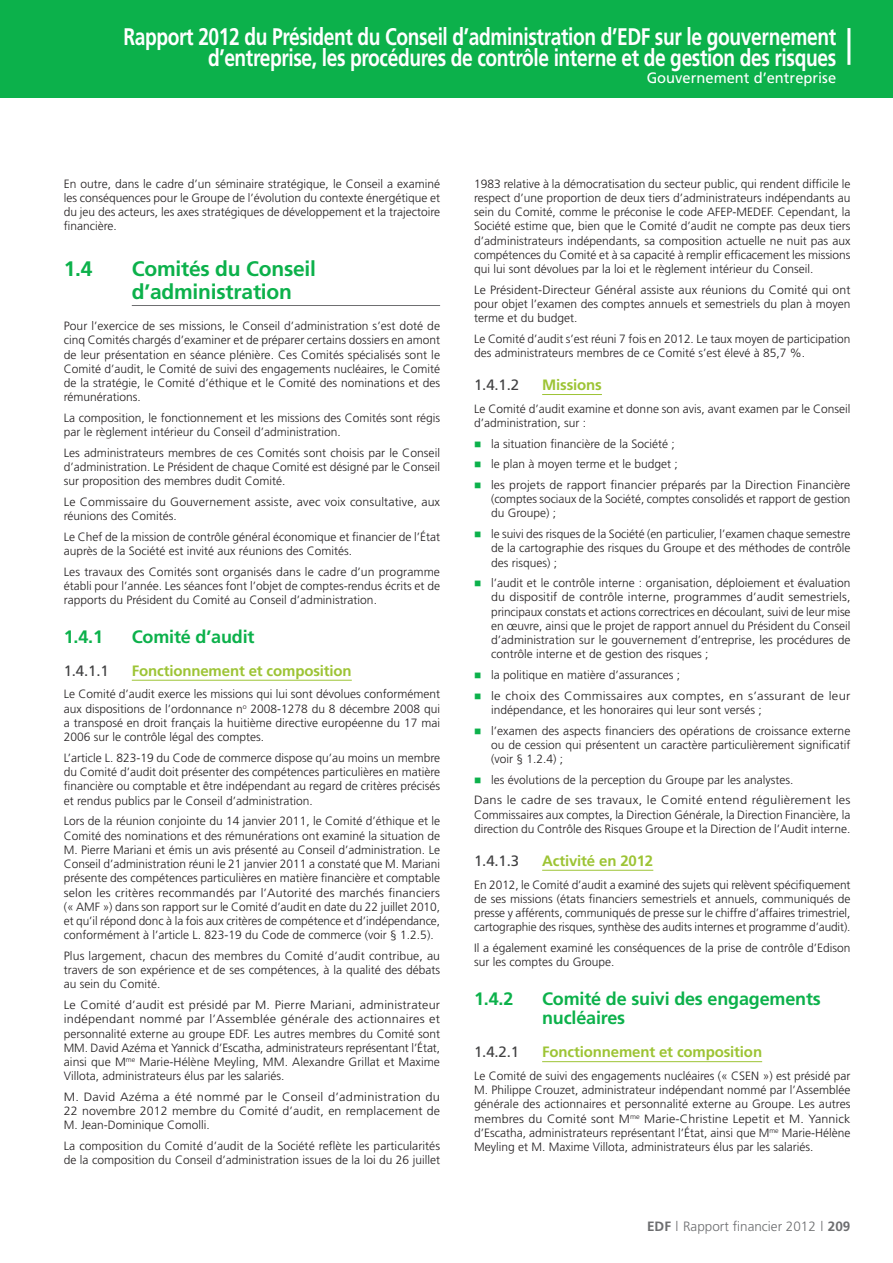
<style>
.page{position:relative;width:893px;height:1263px;background:#fff}
.page>*{position:absolute;margin:0;border:0;box-sizing:border-box;transform-origin:0 0}
.t1{font:700 24px/21px "Frutiger LT Std";letter-spacing:-.02em;color:#fff;text-align:right;scale:.8 1}
.t2{font:700 21px/22.5px "Frutiger LT Std";letter-spacing:-.01em;color:#0cb14b}
.t3{font:700 18px/19.5px "Frutiger LT Std";letter-spacing:-.01em;color:#0cb14b}
.t4{font:700 15px "Frutiger LT Std";letter-spacing:-.01em;color:#9dc435}
.t5{font:15px "Frutiger LT Std";color:#404041}
.t6{font:15px "Frutiger LT Std";color:#fff}
.t7{font:300 13.5px "Frutiger LT Std";color:#6d6e70}
.t8{font:300 12px/14.2px "Frutiger LT Std";color:#231f20;text-align:justify}
.t9{font:300 12px/14.2px "Frutiger LT Std";color:#231f20;text-align:justify;scale:1.05 1}
.t10{font:300 12px/14.2px "Frutiger LT Std";color:#231f20;text-align:justify;scale:1.07 1}
.t11{font:300 12px/20.7px "Frutiger LT Std";letter-spacing:.02em;color:#231f20}
.s1{font-weight:700}
</style>
<div class="page">
<div style="left:0;top:0;width:893px;height:98px;background:#0cb14b"></div>
<hr style="left:847px;top:28px;width:3px;height:37px;background:#fff">
<hr style="left:132px;top:305px;width:308px;height:1px;background:#6d6e70">
<hr style="left:132px;top:680px;width:220px;height:1px;background:#9dc435">
<hr style="left:542px;top:394px;width:60px;height:1px;background:#9dc435">
<hr style="left:542px;top:870px;width:111px;height:1px;background:#9dc435">
<hr style="left:542px;top:1061px;width:220px;height:1px;background:#9dc435">
<h1 class="t1" style="left:124px;top:27px;width:892px">Rapport 2012 du Président du Conseil d’administration d’EDF sur le gouvernement d’entreprise, les procédures de contrôle interne et de gestion des risques</h1>
<p class="t6" style="left:647px;top:71px;width:191px">Gouvernement d’entreprise</p>
<p class="t8" style="left:64px;top:177px;width:378px">En outre, dans le cadre d’un séminaire stratégique, le Conseil a examiné les conséquences pour le Groupe de l’évolution du contexte énergétique et du jeu des acteurs, les axes stratégiques de développement et la trajectoire financière.</p>
<h2 class="t2" style="left:64px;top:259px;width:30px">1.4</h2>
<h2 class="t2" style="left:132px;top:259px;width:186px">Comités du Conseil d’administration</h2>
<p class="t8" style="left:64px;top:319px;width:378px">Pour l’exercice de ses missions, le Conseil d’administration s’est doté de cinq Comités chargés d’examiner et de préparer certains dossiers en amont de leur présentation en séance plénière. Ces Comités spécialisés sont le Comité d’audit, le Comité de suivi des engagements nucléaires, le Comité de la stratégie, le Comité d’éthique et le Comité des nominations et des rémunérations.</p>
<p class="t8" style="left:64px;top:411px;width:378px">La composition, le fonctionnement et les missions des Comités sont régis par le règlement intérieur du Conseil d’administration.</p>
<p class="t8" style="left:64px;top:446px;width:378px">Les administrateurs membres de ces Comités sont choisis par le Conseil d’administration. Le Président de chaque Comité est désigné par le Conseil sur proposition des membres dudit Comité.</p>
<p class="t8" style="left:64px;top:495px;width:378px">Le Commissaire du Gouvernement assiste, avec voix consultative, aux réunions des Comités.</p>
<p class="t8" style="left:64px;top:530px;width:378px">Le Chef de la mission de contrôle général économique et financier de l’État auprès de la Société est invité aux réunions des Comités.</p>
<p class="t8" style="left:64px;top:565px;width:378px">Les travaux des Comités sont organisés dans le cadre d’un programme établi pour l’année. Les séances font l’objet de comptes-rendus écrits et de rapports du Président du Comité au Conseil d’administration.</p>
<h3 class="t3" style="left:64px;top:628px;width:41px">1.4.1</h3>
<h3 class="t3" style="left:132px;top:628px;width:124px">Comité d’audit</h3>
<p class="t5" style="left:64px;top:664px;width:46px">1.4.1.1</p>
<p class="t4" style="left:132px;top:664px;width:221px">Fonctionnement et composition</p>
<p class="t8" style="left:64px;top:688px;width:378px">Le Comité d’audit exerce les missions qui lui sont dévolues conformément aux dispositions de l’ordonnance n<sup>o</sup> 2008-1278 du 8 décembre 2008 qui a transposé en droit français la huitième directive européenne du 17 mai 2006 sur le contrôle légal des comptes.</p>
<p class="t8" style="left:64px;top:751px;width:378px">L’article L. 823-19 du Code de commerce dispose qu’au moins un membre du Comité d’audit doit présenter des compétences particulières en matière financière ou comptable et être indépendant au regard de critères précisés et rendus publics par le Conseil d’administration.</p>
<p class="t8" style="left:64px;top:814px;width:378px">Lors de la réunion conjointe du 14 janvier 2011, le Comité d’éthique et le Comité des nominations et des rémunérations ont examiné la situation de M. Pierre Mariani et émis un avis présenté au Conseil d’administration. Le Conseil d’administration réuni le 21 janvier 2011 a constaté que M. Mariani présente des compétences particulières en matière financière et comptable selon les critères recommandés par l’Autorité des marchés financiers (« AMF ») dans son rapport sur le Comité d’audit en date du 22 juillet 2010, et qu’il répond donc à la fois aux critères de compétence et d’indépendance, conformément à l’article L. 823-19 du Code de commerce (voir § 1.2.5).</p>
<p class="t8" style="left:64px;top:949px;width:378px">Plus largement, chacun des membres du Comité d’audit contribue, au travers de son expérience et de ses compétences, à la qualité des débats au sein du Comité.</p>
<p class="t9" style="left:64px;top:998px;width:360px">Le Comité d’audit est présidé par M. Pierre Mariani, administrateur indépendant nommé par l’Assemblée générale des actionnaires et personnalité externe au groupe EDF. Les autres membres du Comité sont MM. David Azéma et Yannick d’Escatha, administrateurs représentant l’État, ainsi que M<sup>me</sup> Marie-Hélène Meyling, MM. Alexandre Grillat et Maxime Villota, administrateurs élus par les salariés.</p>
<p class="t10" style="left:64px;top:1090px;width:353px">M. David Azéma a été nommé par le Conseil d’administration du 22 novembre 2012 membre du Comité d’audit, en remplacement de M. Jean-Dominique Comolli.</p>
<p class="t8" style="left:64px;top:1139px;width:378px">La composition du Comité d’audit de la Société reflète les particularités de la composition du Conseil d’administration issues de la loi du 26 juillet</p>
<p class="t8" style="left:474px;top:177px;width:378px">1983 relative à la démocratisation du secteur public, qui rendent difficile le respect d’une proportion de deux tiers d’administrateurs indépendants au sein du Comité, comme le préconise le code AFEP-MEDEF. Cependant, la Société estime que, bien que le Comité d’audit ne compte pas deux tiers d’administrateurs indépendants, sa composition actuelle ne nuit pas aux compétences du Comité et à sa capacité à remplir efficacement les missions qui lui sont dévolues par la loi et le règlement intérieur du Conseil.</p>
<p class="t8" style="left:474px;top:283px;width:378px">Le Président-Directeur Général assiste aux réunions du Comité qui ont pour objet l’examen des comptes annuels et semestriels du plan à moyen terme et du budget.</p>
<p class="t8" style="left:474px;top:332px;width:378px">Le Comité d’audit s’est réuni 7 fois en 2012. Le taux moyen de participation des administrateurs membres de ce Comité s’est élevé à 85,7 %.</p>
<p class="t5" style="left:474px;top:378px;width:46px">1.4.1.2</p>
<p class="t4" style="left:542px;top:378px;width:61px">Missions</p>
<p class="t8" style="left:474px;top:402px;width:378px">Le Comité d’audit examine et donne son avis, avant examen par le Conseil d’administration, sur :</p>
<p class="t8" style="left:491px;top:434px;width:361px;line-height:20.7px;text-align:left">la situation financière de la Société ;<br>le plan à moyen terme et le budget ;<br>les projets de rapport financier préparés par la Direction Financière</p>
<p class="t8" style="left:491px;top:492px;width:361px">(comptes sociaux de la Société, comptes consolidés et rapport de gestion du Groupe) ;</p>
<p class="t8" style="left:491px;top:527px;width:361px">le suivi des risques de la Société (en particulier, l’examen chaque semestre de la cartographie des risques du Groupe et des méthodes de contrôle des risques) ;</p>
<p class="t8" style="left:491px;top:576px;width:361px">l’audit et le contrôle interne : organisation, déploiement et évaluation du dispositif de contrôle interne, programmes d’audit semestriels, principaux constats et actions correctrices en découlant, suivi de leur mise en œuvre, ainsi que le projet de rapport annuel du Président du Conseil d’administration sur le gouvernement d’entreprise, les procédures de contrôle interne et de gestion des risques ;</p>
<p class="t11" style="left:491px;top:665px;width:361px">la politique en matière d’assurances ;<br>le choix des Commissaires aux comptes, en s’assurant de leur</p>
<p class="t8" style="left:491px;top:700px;width:361px;line-height:20.7px">indépendance, et les honoraires qui leur sont versés ;<br>l’examen des aspects financiers des opérations de croissance externe</p>
<p class="t8" style="left:491px;top:738px;width:361px">ou de cession qui présentent un caractère particulièrement significatif (voir § 1.2.4) ;</p>
<p class="t8" style="left:474px;top:770px;width:378px;line-height:20.7px;text-indent:17px">les évolutions de la perception du Groupe par les analystes.<br>Dans le cadre de ses travaux, le Comité entend régulièrement les</p>
<p class="t8" style="left:474px;top:808px;width:378px">Commissaires aux comptes, la Direction Générale, la Direction Financière, la direction du Contrôle des Risques Groupe et la Direction de l’Audit interne.</p>
<p class="t5" style="left:474px;top:854px;width:46px">1.4.1.3</p>
<p class="t4" style="left:542px;top:854px;width:113px">Activité en 2012</p>
<p class="t8" style="left:474px;top:878px;width:378px">En 2012, le Comité d’audit a examiné des sujets qui relèvent spécifiquement de ses missions (états financiers semestriels et annuels, communiqués de presse y afférents, communiqués de presse sur le chiffre d’affaires trimestriel, cartographie des risques, synthèse des audits internes et programme d’audit).</p>
<p class="t8" style="left:474px;top:941px;width:378px">Il a également examiné les conséquences de la prise de contrôle d’Edison sur les comptes du Groupe.</p>
<h3 class="t3" style="left:474px;top:990px;width:41px">1.4.2</h3>
<h3 class="t3" style="left:542px;top:990px;width:280px">Comité de suivi des engagements nucléaires</h3>
<p class="t5" style="left:474px;top:1045px;width:46px">1.4.2.1</p>
<p class="t4" style="left:542px;top:1045px;width:221px">Fonctionnement et composition</p>
<p class="t8" style="left:474px;top:1069px;width:378px">Le Comité de suivi des engagements nucléaires (« CSEN ») est présidé par M. Philippe Crouzet, administrateur indépendant nommé par l’Assemblée générale des actionnaires et personnalité externe au Groupe. Les autres membres du Comité sont M<sup>me</sup> Marie-Christine Lepetit et M. Yannick d’Escatha, administrateurs représentant l’État, ainsi que M<sup>me</sup> Marie-Hélène Meyling et M. Maxime Villota, administrateurs élus par les salariés.</p>
<p class="t7" style="left:647px;top:1220px;width:205px"><span class="s1">EDF</span> l Rapport financier 2012 l <span class="s1">209</span></p>
</div>
